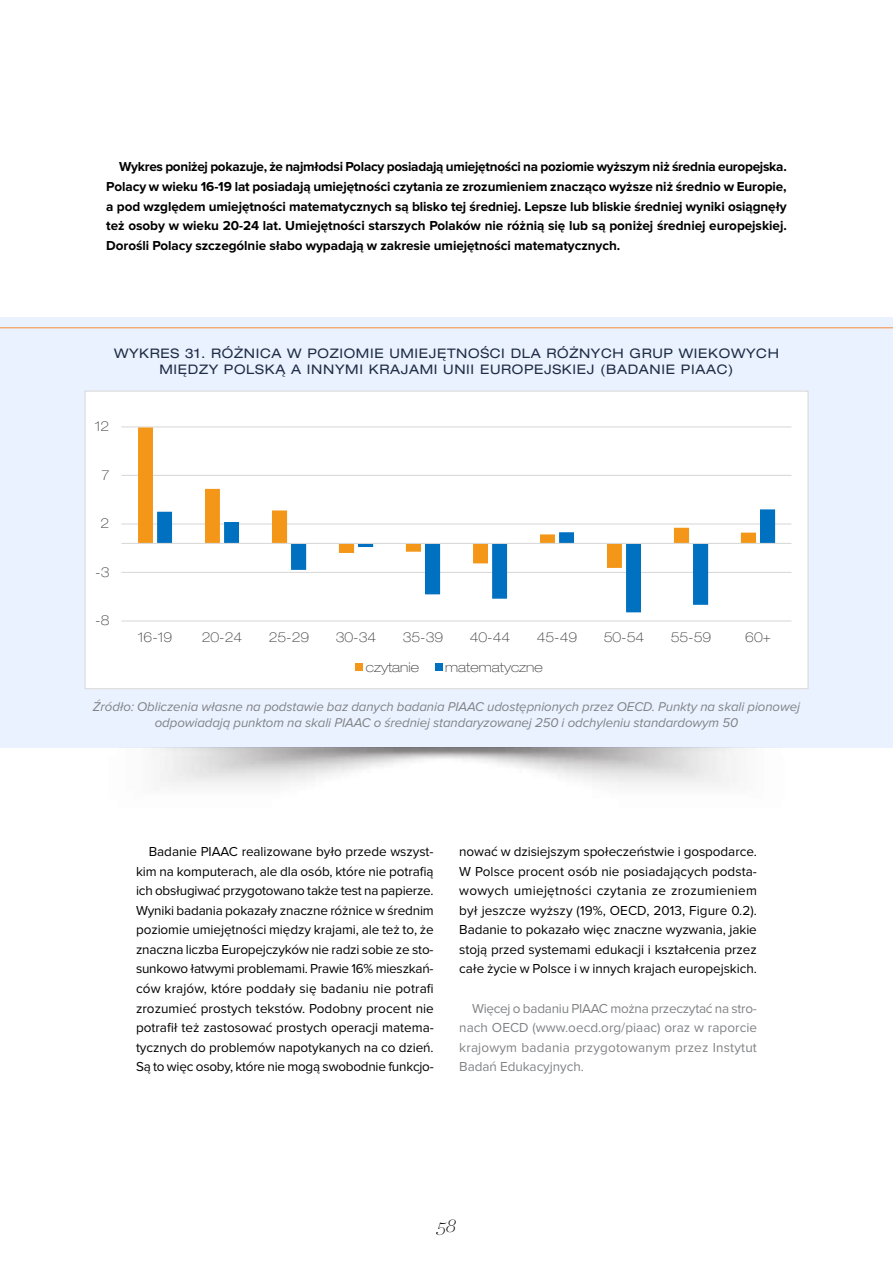
<style>
.page{position:relative;width:893px;height:1263px;background:#fff}
.page>*{position:absolute;margin:0;border:0;box-sizing:border-box;transform-origin:0 0}
.t1{font:italic 100 18px "Harriet Display";color:#000}
.t2{font:13.5px/19.5px "Proxima Nova";letter-spacing:-.005em;color:#000;text-align:justify}
.t3{font:700 13.5px/19.5px "Proxima Nova";letter-spacing:-.005em;color:#000;text-align:justify}
.t4{font:13.5px/19.5px "Proxima Nova";letter-spacing:.015em;color:#808285;text-align:justify}
.t5{font:100 expanded 13.5px "Helvetica Neue LT Pro";color:#404040}
.t6{font:italic 13.2px/15.9px "Proxima Nova";letter-spacing:-.005em;color:#808285;text-align:center}
.t7{font:expanded 13.2px/15.9px "Helvetica Neue LT Pro";letter-spacing:.05em;color:#1e2d45}
</style>
<div class="page">
<div style="left:0;top:317px;width:893px;height:431px;background:#ebf2ff"></div>
<hr style="left:0;top:327px;width:893px;height:1px;background:#f78d39">
<div style="left:85px;top:391px;width:723px;height:298px;background:#fff"></div>
<hr style="left:121px;top:620px;width:670px;height:1px;background:#d9d9d9">
<hr style="left:121px;top:572px;width:670px;height:1px;background:#d9d9d9">
<hr style="left:121px;top:523px;width:670px;height:1px;background:#d9d9d9">
<hr style="left:121px;top:475px;width:670px;height:1px;background:#d9d9d9">
<hr style="left:121px;top:426px;width:670px;height:1px;background:#d9d9d9">
<svg style="left:138px;top:427px;width:618px;height:116px"></svg>
<svg style="left:157px;top:509px;width:618px;height:103px"></svg>
<hr style="left:121px;top:543px;width:670px;height:1px;background:#d9d9d9">
<div style="left:356px;top:664px;width:7px;height:7px;background:#f49719"></div>
<div style="left:435px;top:664px;width:7px;height:7px;background:#0070c0"></div>
<p class="t3" style="left:106px;top:157px;width:682px;text-indent:13px">Wykres poniżej pokazuje, że najmłodsi Polacy posiadają umiejętności na poziomie wyższym niż średnia europejska.<br>Polacy w wieku 16-19 lat posiadają umiejętności czytania ze zrozumieniem znacząco wyższe niż średnio w Europie, a pod względem umiejętności matematycznych są blisko tej średniej. Lepsze lub bliskie średniej wyniki osiągnęły też osoby w wieku 20-24 lat. Umiejętności starszych Polaków nie różnią się lub są poniżej średniej europejskiej.<br>Dorośli Polacy szczególnie słabo wypadają w zakresie umiejętności matematycznych.</p>
<p class="t7" style="left:159px;top:345px;width:621px;text-indent:-45px">WYKRES 31. RÓŻNICA W POZIOMIE UMIEJĘTNOŚCI DLA RÓŻNYCH GRUP WIEKOWYCH<br>MIĘDZY POLSKĄ A INNYMI KRAJAMI UNII EUROPEJSKIEJ (BADANIE PIAAC</p>
<p class="t7" style="left:728px;top:361px;width:7px">)</p>
<p class="t5" style="left:95px;top:418px;width:16px">12</p>
<p class="t5" style="left:101px;top:467px;width:10px">7</p>
<p class="t5" style="left:101px;top:515px;width:10px">2</p>
<p class="t5" style="left:95px;top:564px;width:16px">-3</p>
<p class="t5" style="left:95px;top:612px;width:16px">-8</p>
<p class="t5" style="left:138px;top:629px;width:36px">16-19</p>
<p class="t5" style="left:202px;top:629px;width:42px">20-24</p>
<p class="t5" style="left:269px;top:629px;width:42px">25-29</p>
<p class="t5" style="left:336px;top:629px;width:42px">30-34</p>
<p class="t5" style="left:403px;top:629px;width:42px">35-39</p>
<p class="t5" style="left:470px;top:629px;width:42px">40-44</p>
<p class="t5" style="left:537px;top:629px;width:42px">45-49</p>
<p class="t5" style="left:604px;top:629px;width:42px">50-54</p>
<p class="t5" style="left:671px;top:629px;width:42px">55-59</p>
<p class="t5" style="left:745px;top:629px;width:27px">60+</p>
<p class="t5" style="left:366px;top:659px;width:55px">czytanie</p>
<p class="t5" style="left:445px;top:659px;width:99px">matematyczne</p>
<p class="t6" style="left:93px;top:699px;width:709px">Źródło: Obliczenia własne na podstawie baz danych badania PIAAC udostępnionych przez OECD. Punkty na skali pionowej odpowiadają punktom na skali PIAAC o średniej standaryzowanej 250 i odchyleniu standardowym 50</p>
<p class="t2" style="left:136px;top:842px;width:299px;text-indent:13px">Badanie PIAAC realizowane było przede wszyst&shy;kim na komputerach, ale dla osób, które nie potrafią ich obsługiwać przygotowano także test na papierze.<br>Wyniki badania pokazały znaczne różnice w średnim poziomie umiejętności między krajami, ale też to, że znaczna liczba Europejczyków nie radzi sobie ze sto&shy;sunkowo łatwymi problemami. Prawie 16% mieszkań&shy;ców krajów, które poddały się badaniu nie potrafi zrozumieć prostych tekstów. Podobny procent nie potrafił też zastosować prostych operacji matema&shy;tycznych do problemów napotykanych na co dzień.<br>Są to więc osoby, które nie mogą swobodnie funkcjo-</p>
<p class="t2" style="left:459px;top:842px;width:299px">nować w dzisiejszym społeczeństwie i gospodarce.<br>W Polsce procent osób nie posiadających podsta&shy;wowych umiejętności czytania ze zrozumieniem był jeszcze wyższy (19%, OECD, 2013, Figure 0.2).<br>Badanie to pokazało więc znaczne wyzwania, jakie stoją przed systemami edukacji i kształcenia przez całe życie w Polsce i w innych krajach europejskich.</p>
<p class="t4" style="left:459px;top:998px;width:299px;text-indent:13px">Więcej o badaniu PIAAC można przeczytać na stro&shy;nach OECD (www.oecd.org/piaac) oraz w raporcie krajowym badania przygotowanym przez Instytut Badań Edukacyjnych.</p>
<h1 class="t1" style="left:437px;top:1213px;width:20px">58</h1>
</div>
